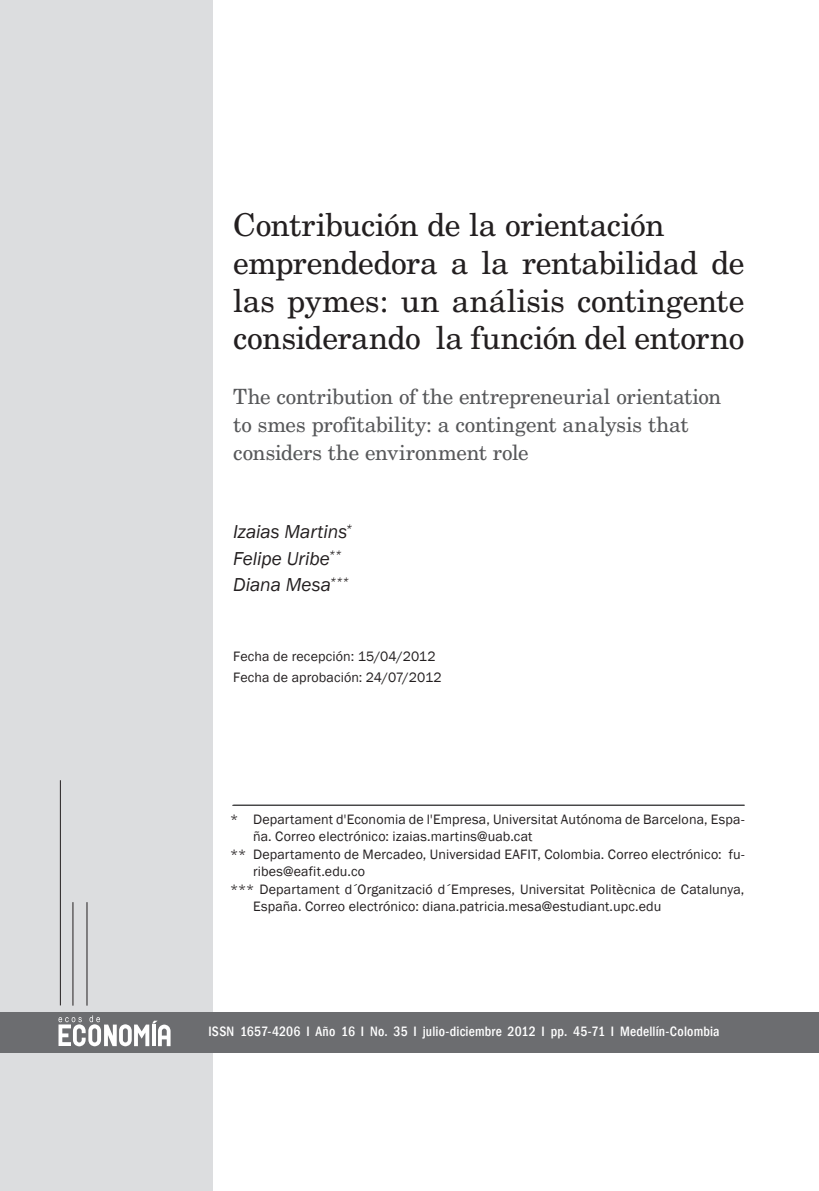
<style>
.page{position:relative;width:819px;height:1191px;background:#fff}
.page>*{position:absolute;margin:0;border:0;box-sizing:border-box;transform-origin:0 0}
.t1{font:31.5px/37.8px "New Century Schlbk";letter-spacing:-.015em;color:#231f20}
.t2{font:21px/28px "New Century Schlbk";letter-spacing:-.015em;color:#57585a}
.t3{font:italic 19.25px/26.2px "Franklin Gothic";color:#231f20}
.t4{font:14px/21px "Franklin Gothic";letter-spacing:.01em;color:#231f20}
.t5{font:500 condensed 14px "Franklin Gothic";letter-spacing:.01em;color:#fff}
</style>
<div class="page">
<div style="left:0;top:0;width:212px;height:1191px;background:#dcdddf"></div>
<div style="left:0;top:1011px;width:819px;height:41px;background:#6c6d70"></div>
<hr style="left:60px;top:780px;width:1px;height:225px;background:#231f20">
<hr style="left:73px;top:902px;width:1px;height:103px;background:#231f20">
<hr style="left:87px;top:902px;width:1px;height:103px;background:#231f20">
<svg style="left:58px;top:1015px;width:112px;height:31px"></svg>
<hr style="left:232px;top:805px;width:512px;height:1px;background:#3e3e3f">
<h1 class="t1" style="left:233px;top:206px;width:512px">Contribución de la orientación emprendedora a la rentabilidad de las pymes: un análisis contingente considerando la función del entorno</h1>
<h2 class="t2" style="left:233px;top:382px;width:489px">The contribution of the entrepreneurial orientation to smes profitability: a contingent analysis that considers the environment role</h2>
<h3 class="t3" style="left:233px;top:519px;width:121px">Izaias Martins<sup>*<br></sup>Felipe Uribe<sup>**<br></sup>Diana Mesa<sup>***</sup></h3>
<p class="t4" style="left:233px;top:646px;width:210px">Fecha de recepción: 15/04/2012<br>Fecha de aprobación: 24/07/2012</p>
<p class="t4" style="left:230px;top:808px;width:515px">* Departament d'Economia de l'Empresa, Universitat Autónoma de Barcelona, Espa-</p>
<p class="t4" style="left:253px;top:826px;width:281px">ña. Correo electrónico: izaias.martins@uab.cat</p>
<p class="t4" style="left:230px;top:843px;width:515px">** Departamento de Mercadeo, Universidad EAFIT, Colombia. Correo electrónico: fu-</p>
<p class="t4" style="left:253px;top:861px;width:114px">ribes@eafit.edu.co</p>
<p class="t4" style="left:230px;top:878px;width:515px">*** Departament d´Organització d´Empreses, Universitat Politècnica de Catalunya,</p>
<p class="t4" style="left:253px;top:896px;width:410px">España. Correo electrónico: diana.patricia.mesa@estudiant.upc.edu</p>
<p class="t5" style="left:208px;top:1022px;width:512px">ISSN 1657-4206 I Año 16 I No. 35 I julio-diciembre 2012 I pp. 45-71 I Medellín-Colombia</p>
</div>
